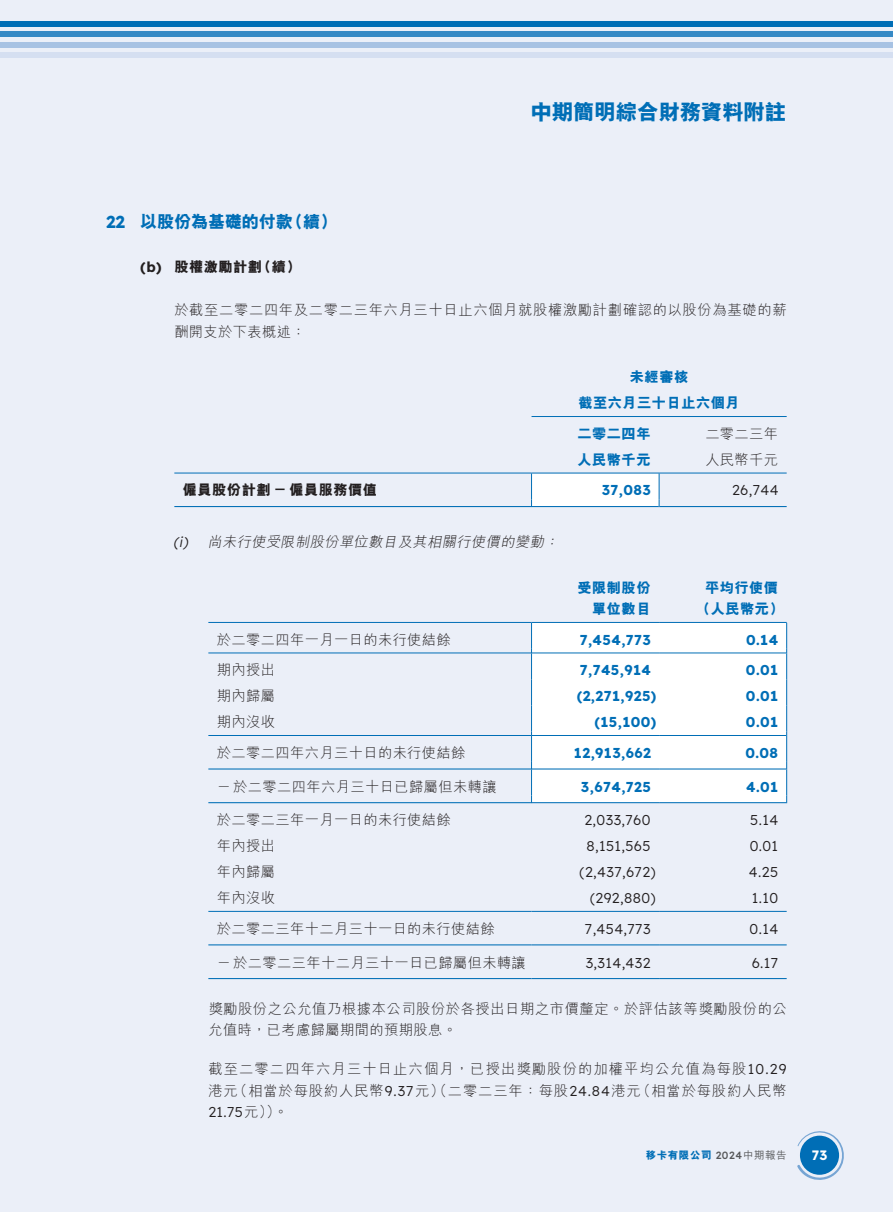
<style>
.page{position:relative;width:893px;height:1212px;background:#ebeff8}
.page>*{position:absolute;margin:0;border:0;box-sizing:border-box;transform-origin:0 0}
.t1{font:800 21.75px "M Hei HK";letter-spacing:-.02em;color:#006eb6}
.t2{font:800 17.25px "M Hei HK";letter-spacing:-.02em;color:#006eb6}
.t3{font:300 14.25px/21.8px "M Hei HK";letter-spacing:.03em;color:#231f20}
.t4{font:300 14.25px "Lexend";letter-spacing:.03em;color:#231f20}
.t5{font:700 14.25px "Lexend";letter-spacing:.03em;color:#006eb6}
.t6{font:300 14.25px/21.8px "M Hei HK";letter-spacing:.08em;color:#231f20}
.t7{font:300 14.25px/21.8px "M Hei HK";letter-spacing:.05em;color:#231f20}
.t8{font:800 14.25px/21.8px "M Hei HK";letter-spacing:.03em;color:#006eb6;text-align:center}
.t9{font:italic 300 14.25px "M Hei HK";color:#231f20}
.t10{font:800 14.25px "M Hei HK";letter-spacing:.03em;color:#231f20}
.t11{font:700 13.5px "Lexend";color:#fff}
.t12{font:800 10.5px "M Hei HK";letter-spacing:.05em;color:#006eb6}
.s1{font-family:"Lexend";font-weight:700}
.s2{font-family:"Lexend"}
.s3{font-family:"M Hei HK"}
.s4{font-family:"Lexend";font-weight:500;color:#57585a}
.s5{font-weight:500;color:#57585a}
</style>
<div class="page">
<div style="left:0;top:21px;width:893px;height:6px;background:#006eb6"></div>
<div style="left:0;top:31px;width:893px;height:6px;background:#3689c5"></div>
<div style="left:0;top:42px;width:893px;height:6px;background:#a7c2e3"></div>
<div style="left:0;top:52px;width:893px;height:6px;background:#d5dff1"></div>
<svg style="left:797px;top:1131px;width:47px;height:49px"></svg>
<div style="left:531px;top:474px;width:129px;height:33px;background:#fff"></div>
<hr style="left:531px;top:416px;width:256px;height:1px;background:#006eb6">
<hr style="left:174px;top:473px;width:357px;height:1px;background:#006eb6">
<hr style="left:531px;top:473px;width:128px;height:1px;background:#006eb6">
<hr style="left:659px;top:473px;width:128px;height:1px;background:#006eb6">
<hr style="left:174px;top:506px;width:357px;height:1px;background:#006eb6">
<hr style="left:532px;top:506px;width:127px;height:1px;background:#006eb6">
<hr style="left:659px;top:506px;width:128px;height:1px;background:#006eb6">
<div style="left:532px;top:623px;width:254px;height:179px;background:#fff"></div>
<svg style="left:531px;top:623px;width:1px;height:180px"></svg>
<svg style="left:786px;top:623px;width:1px;height:180px"></svg>
<hr style="left:208px;top:622px;width:323px;height:1px;background:#006eb6">
<hr style="left:531px;top:622px;width:128px;height:1px;background:#006eb6">
<hr style="left:659px;top:622px;width:128px;height:1px;background:#006eb6">
<hr style="left:208px;top:652px;width:323px;height:1px;background:#006eb6">
<hr style="left:532px;top:652px;width:127px;height:1px;background:#006eb6">
<hr style="left:659px;top:652px;width:127px;height:1px;background:#006eb6">
<hr style="left:208px;top:735px;width:323px;height:1px;background:#006eb6">
<hr style="left:532px;top:735px;width:127px;height:1px;background:#006eb6">
<hr style="left:659px;top:735px;width:127px;height:1px;background:#006eb6">
<hr style="left:208px;top:768px;width:323px;height:1px;background:#006eb6">
<hr style="left:532px;top:768px;width:127px;height:1px;background:#006eb6">
<hr style="left:659px;top:768px;width:127px;height:1px;background:#006eb6">
<hr style="left:208px;top:802px;width:323px;height:1px;background:#006eb6">
<hr style="left:532px;top:802px;width:127px;height:1px;background:#006eb6">
<hr style="left:659px;top:802px;width:127px;height:1px;background:#006eb6">
<hr style="left:208px;top:911px;width:323px;height:1px;background:#006eb6">
<hr style="left:531px;top:911px;width:128px;height:1px;background:#006eb6">
<hr style="left:659px;top:911px;width:128px;height:1px;background:#006eb6">
<hr style="left:208px;top:944px;width:323px;height:1px;background:#006eb6">
<hr style="left:531px;top:944px;width:128px;height:1px;background:#006eb6">
<hr style="left:659px;top:944px;width:128px;height:1px;background:#006eb6">
<hr style="left:208px;top:978px;width:323px;height:1px;background:#006eb6">
<hr style="left:531px;top:978px;width:128px;height:1px;background:#006eb6">
<hr style="left:659px;top:978px;width:128px;height:1px;background:#006eb6">
<h1 class="t1" style="left:530px;top:101px;width:258px">中期簡明綜合財務資料附註</h1>
<p class="t2" style="left:106px;top:213px;width:233px"><span class="s1">22</span> 以股份為基礎的付款（續）</p>
<p class="t10" style="left:140px;top:259px;width:162px"><span class="s1">(b)</span> 股權激勵計劃（續）</p>
<p class="t7" style="left:174px;top:299px;width:614px">於截至二零二四年及二零二三年六月三十日止六個月就股權激勵計劃確認的以股份為基礎的薪酬開支於下表概述：</p>
<p class="t8" style="left:578px;top:364px;width:163px;line-height:26px">未經審核<br>截至六月三十日止六個月</p>
<p class="t8" style="left:577px;top:423px;width:75px">二零二四年</p>
<p class="t3" style="left:705px;top:423px;width:74px">二零二三年</p>
<p class="t8" style="left:577px;top:449px;width:75px">人民幣千元</p>
<p class="t3" style="left:705px;top:449px;width:74px">人民幣千元</p>
<p class="t10" style="left:183px;top:483px;width:196px">僱員股份計劃－僱員服務價值</p>
<p class="t5" style="left:602px;top:480px;width:51px">37,083</p>
<p class="t4" style="left:732px;top:480px;width:48px">26,744</p>
<p class="t9" style="left:173px;top:534px;width:389px"><span class="s2">(i)</span> 尚未行使受限制股份單位數目及其相關行使價的變動：</p>
<p class="t8" style="left:577px;top:576px;width:75px;text-align:right">受限制股份單位數目</p>
<p class="t8" style="left:696px;top:576px;width:89px">平均行使價（人民幣元）</p>
<p class="t3" style="left:217px;top:628px;width:235px">於二零二四年一月一日的未行使結餘</p>
<p class="t5" style="left:580px;top:629px;width:73px">7,454,773</p>
<p class="t5" style="left:746px;top:629px;width:34px">0.14</p>
<p class="t3" style="left:217px;top:659px;width:60px">期內授出</p>
<p class="t5" style="left:580px;top:660px;width:73px">7,745,914</p>
<p class="t5" style="left:746px;top:660px;width:34px">0.01</p>
<p class="t3" style="left:217px;top:685px;width:60px">期內歸屬</p>
<p class="t5" style="left:577px;top:686px;width:81px">(2,271,925)</p>
<p class="t5" style="left:746px;top:686px;width:34px">0.01</p>
<p class="t3" style="left:217px;top:711px;width:60px">期內沒收</p>
<p class="t5" style="left:594px;top:712px;width:64px">(15,100)</p>
<p class="t5" style="left:746px;top:712px;width:34px">0.01</p>
<p class="t3" style="left:217px;top:742px;width:250px">於二零二四年六月三十日的未行使結餘</p>
<p class="t5" style="left:574px;top:742px;width:79px">12,913,662</p>
<p class="t5" style="left:745px;top:742px;width:34px">0.08</p>
<p class="t3" style="left:217px;top:775px;width:281px">－於二零二四年六月三十日已歸屬但未轉讓</p>
<p class="t5" style="left:581px;top:776px;width:71px">3,674,725</p>
<p class="t5" style="left:746px;top:776px;width:34px">4.01</p>
<p class="t3" style="left:217px;top:809px;width:235px">於二零二三年一月一日的未行使結餘</p>
<p class="t4" style="left:584px;top:810px;width:68px">2,033,760</p>
<p class="t4" style="left:750px;top:810px;width:29px">5.14</p>
<p class="t3" style="left:217px;top:835px;width:60px">年內授出</p>
<p class="t4" style="left:586px;top:836px;width:66px">8,151,565</p>
<p class="t4" style="left:750px;top:836px;width:30px">0.01</p>
<p class="t3" style="left:217px;top:861px;width:60px">年內歸屬</p>
<p class="t4" style="left:579px;top:862px;width:78px">(2,437,672)</p>
<p class="t4" style="left:749px;top:862px;width:31px">4.25</p>
<p class="t3" style="left:217px;top:887px;width:60px">年內沒收</p>
<p class="t4" style="left:590px;top:888px;width:67px">(292,880)</p>
<p class="t4" style="left:752px;top:888px;width:28px">1.10</p>
<p class="t3" style="left:217px;top:917px;width:279px">於二零二三年十二月三十一日的未行使結餘</p>
<p class="t4" style="left:585px;top:918px;width:67px">7,454,773</p>
<p class="t4" style="left:750px;top:918px;width:30px">0.14</p>
<p class="t3" style="left:217px;top:951px;width:311px">－於二零二三年十二月三十一日已歸屬但未轉讓</p>
<p class="t4" style="left:586px;top:952px;width:66px">3,314,432</p>
<p class="t4" style="left:752px;top:952px;width:28px">6.17</p>
<p class="t3" style="left:208px;top:997px;width:580px">獎勵股份之公允值乃根據本公司股份於各授出日期之市價釐定。於評估該等獎勵股份的公允值時，已考慮歸屬期間的預期股息。</p>
<p class="t6" style="left:208px;top:1057px;width:580px">截至二零二四年六月三十日止六個月，已授出獎勵股份的加權平均公允值為每股<span class="s2">10.29</span>港元（相當於每股約人民幣<span class="s2">9.37</span>元）（二零二三年：每股<span class="s2">24.84</span>港元（相當於每股約人民幣</p>
<p class="t4" style="left:208px;top:1102px;width:81px">21.75<span class="s3">元））。</span></p>
<p class="t12" style="left:646px;top:1150px;width:142px">移卡有限公司 <span class="s4">2024</span><span class="s5">中期報告</span></p>
<p class="t11" style="left:812px;top:1146px;width:17px">73</p>
</div>
